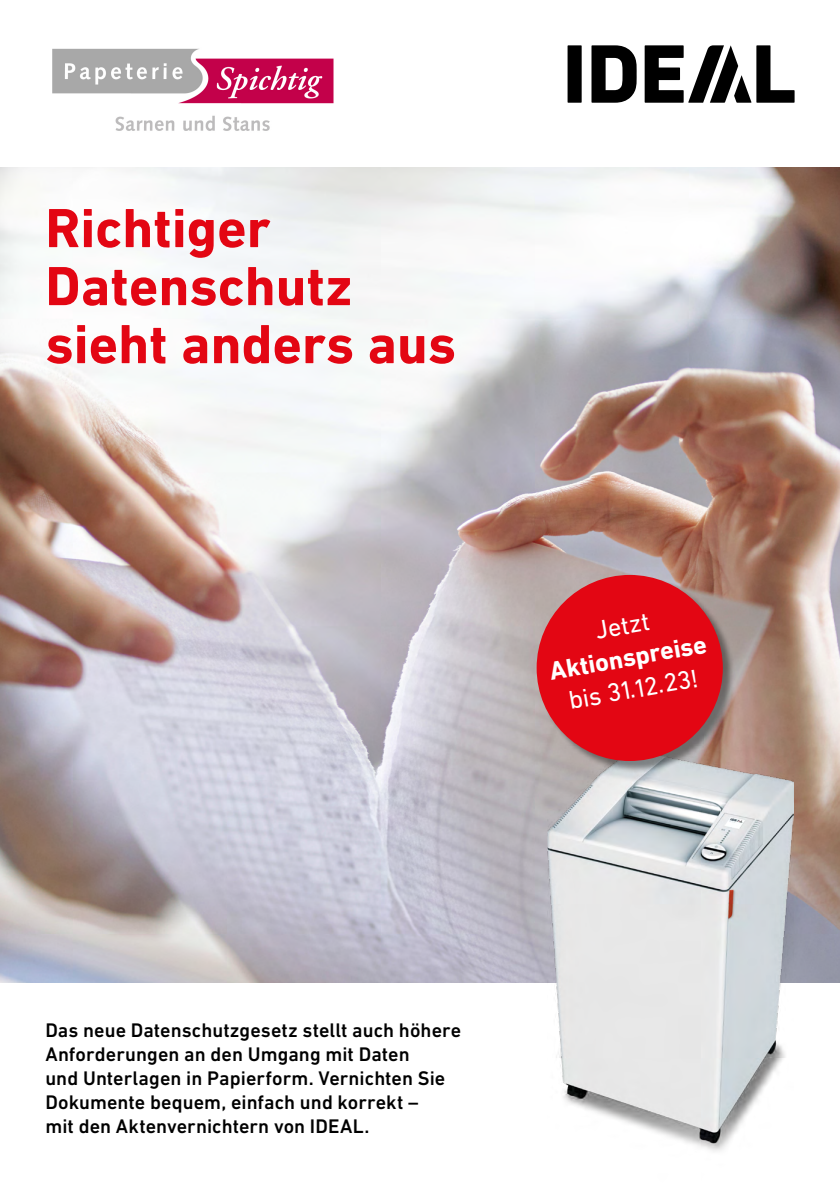
<style>
.page{position:relative;width:840px;height:1191px;background:#fff}
.page>*{position:absolute;margin:0;border:0;box-sizing:border-box;transform-origin:0 0}
._01_Headline_RD{font:700 56px "DIN Next LT Pro";color:#e30613}
.t1{font:26px "DIN Next LT Pro";color:#fff}
.t2{font:700 26px "DIN Next LT Pro";color:#fff}
.t3{font:500 20px "DIN Next LT Pro";letter-spacing:.005em;color:#000}
</style>
<div class="page">
<img style="left:0;top:167px;width:839px;height:815px">
<div style="left:567px;top:45px;width:14px;height:58px;background:#000"></div>
<svg style="left:591px;top:45px;width:46px;height:58px"></svg>
<svg style="left:644px;top:45px;width:150px;height:58px"></svg>
<img style="left:546px;top:750px;width:247px;height:401px">
<div style="left:537px;top:577px;width:198px;height:196px;background:#000;opacity:.4"></div>
<div style="left:536px;top:575px;width:186px;height:186px;background:#e30613;border-radius:50%"></div>
<img style="left:52px;top:48px;width:282px;height:83px">
<p class="_01_Headline_RD" style="left:45px;top:195px;width:226px">Richtiger</p>
<p class="_01_Headline_RD" style="left:45px;top:253px;width:308px">Datenschutz</p>
<p class="_01_Headline_RD" style="left:45px;top:311px;width:412px">sieht anders aus</p>
<p class="t1" style="left:592px;top:616px;width:56px;rotate:-10deg">Jetzt</p>
<p class="t2" style="left:546px;top:656px;width:161px;rotate:-10deg">Aktionspreise</p>
<p class="t1" style="left:566px;top:685px;width:132px;rotate:-10deg">bis 31.12.23!</p>
<p class="t3" style="left:45px;top:1018px;width:417px">Das neue Datenschutzgesetz stellt auch höhere</p>
<p class="t3" style="left:45px;top:1042px;width:365px">Anforderungen an den Umgang mit Daten</p>
<p class="t3" style="left:45px;top:1066px;width:401px">und Unterlagen in Papierform. Vernichten Sie</p>
<p class="t3" style="left:45px;top:1090px;width:374px">Dokumente bequem, einfach und korrekt –</p>
<p class="t3" style="left:45px;top:1114px;width:325px">mit den Aktenvernichtern von IDEAL.</p>
</div>
